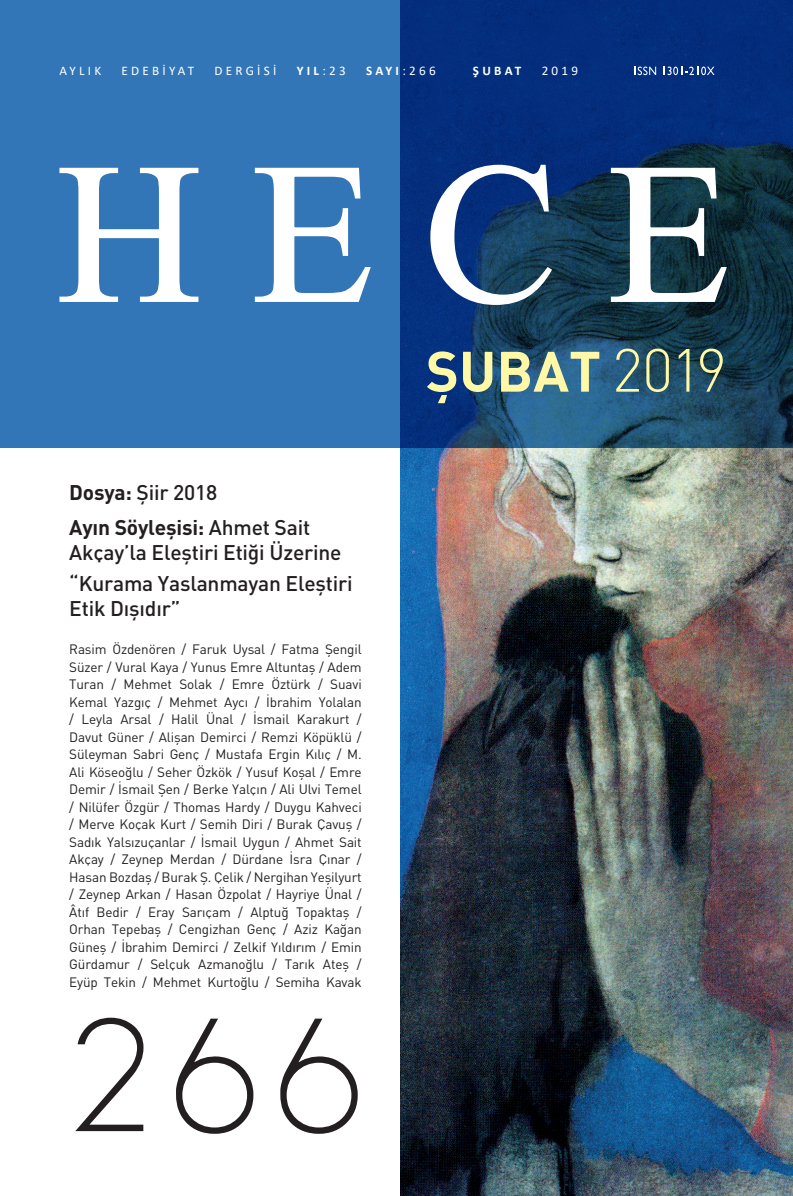
<style>
.page{position:relative;width:793px;height:1196px;background:#fff}
.page>*{position:absolute;margin:0;border:0;box-sizing:border-box;transform-origin:0 0}
.t1{font:300 157.5px "Geosans";color:#231f20}
.t2{font:56px "DIN Bold";color:#fff8a7}
.t3{font:21px/31.5px "DIN Medium";letter-spacing:-.01em;color:#231f20}
.t4{font:21px "DIN Bold";letter-spacing:-.01em;color:#231f20}
.t5{font:13.47px/17.5px "DIN Regular";letter-spacing:-.01em;color:#231f20;text-align:justify}
.t6{font:13.12px "Calibri";letter-spacing:.25em;color:#fff}
.t7{font:700 13.12px "Calibri";letter-spacing:.25em;color:#fff}
.s1{font-weight:400}
.s2{font-family:"DIN Bold"}
.s3{font-family:"DIN Medium"}
.s4{font-family:"DIN Light";font-size:60.02px}
</style>
<div class="page">
<img style="left:400px;top:448px;width:393px;height:748px">
<svg style="left:0;top:0;width:793px;height:448px;background:#205692"></svg>
<svg style="left:635px;top:67px;width:21px;height:8px"></svg>
<svg style="left:663px;top:67px;width:51px;height:8px"></svg>
<svg style="left:59px;top:167px;width:140px;height:136px"></svg>
<svg style="left:254px;top:167px;width:118px;height:136px"></svg>
<svg style="left:429px;top:164px;width:124px;height:142px"></svg>
<svg style="left:610px;top:167px;width:118px;height:136px"></svg>
<p class="t6" style="left:59px;top:62px;width:43px">AYLIK</p>
<p class="t6" style="left:121px;top:62px;width:74px">EDEBİYAT</p>
<p class="t6" style="left:214px;top:62px;width:64px">DERGİSİ</p>
<p class="t7" style="left:297px;top:62px;width:51px">YIL<span class="s1">:23</span></p>
<p class="t7" style="left:366px;top:62px;width:71px">SAYI<span class="s1">:266</span></p>
<p class="t7" style="left:473px;top:62px;width:50px">ŞUBAT</p>
<p class="t6" style="left:541px;top:62px;width:38px">2019</p>
<h3 class="t3" style="left:69px;top:476px;width:150px"><span class="s2">Dosya:</span> Şiir 2018</h3>
<h3 class="t4" style="left:69px;top:514px;width:242px">Ayın Söyleşisi: <span class="s3">Ahmet Sait</span></h3>
<h3 class="t3" style="left:69px;top:535px;width:285px">Akçay’la Eleştiri Etiği Üzerine “Kurama Yaslanmayan Eleştiri</h3>
<h3 class="t3" style="left:69px;top:591px;width:112px">Etik Dışıdır”</h3>
<p class="t5" style="left:69px;top:640px;width:294px">Rasim Özdenören / Faruk Uysal / Fatma Şengil Süzer / Vural Kaya / Yunus Emre Altuntaş / Adem Turan / Mehmet Solak / Emre Öztürk / Suavi Kemal Yazgıç / Mehmet Aycı / İbrahim Yolalan / Leyla Arsal / Halil Ünal / İsmail Karakurt / Davut Güner / Alişan Demirci / Remzi Köpüklü / Süleyman Sabri Genç / Mustafa Ergin Kılıç / M.<br>Ali Köseoğlu / Seher Özkök / Yusuf Koşal / Emre Demir / İsmail Şen / Berke Yalçın / Ali Ulvi Temel / Nilüfer Özgür / Thomas Hardy / Duygu Kahveci / Merve Koçak Kurt / Semih Diri / Burak Çavuş / Sadık Yalsızuçanlar / İsmail Uygun / Ahmet Sait Akçay / Zeynep Merdan / Dürdane İsra Çınar / Hasan Bozdaş / Burak Ş. Çelik / Nergihan Yeşilyurt / Zeynep Arkan / Hasan Özpolat / Hayriye Ünal / Âtıf Bedir / Eray Sarıçam / Alptuğ Topaktaş / Orhan Tepebaş / Cengizhan Genç / Aziz Kağan Güneş / İbrahim Demirci / Zelkif Yıldırım / Emin Gürdamur / Selçuk Azmanoğlu / Tarık Ateş / Eyüp Tekin / Mehmet Kurtoğlu / Semiha Kavak</p>
<h1 class="t1" style="left:66px;top:989px;width:297px">266</h1>
<h2 class="t2" style="left:426px;top:335px;width:302px">ŞUBAT <span class="s4">2019</span></h2>
</div>
